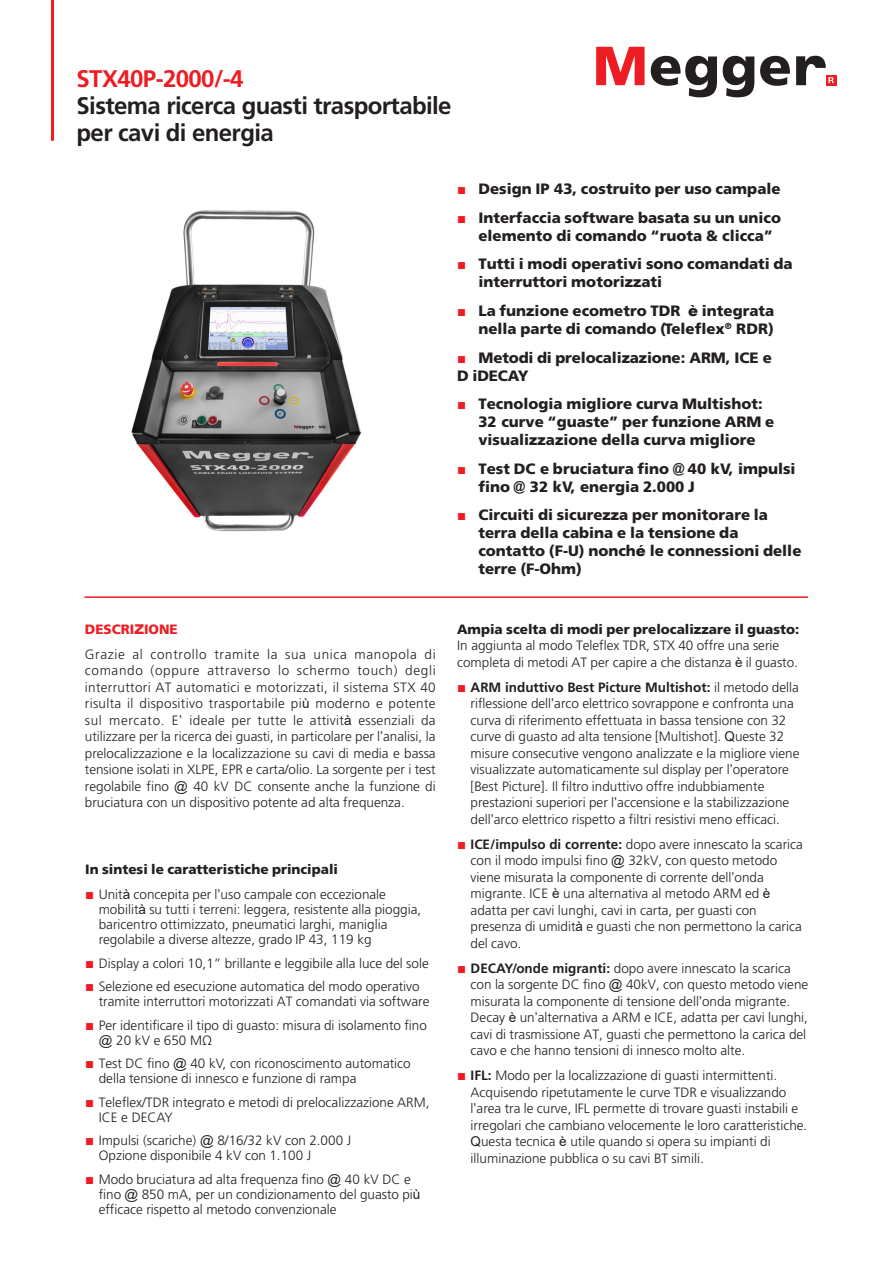
<style>
.page{position:relative;width:893px;height:1263px;background:#fff}
.page>*{position:absolute;margin:0;border:0;box-sizing:border-box;transform-origin:0 0}
.Product_Description{font:700 24px/27px "Frutiger LT Pro";letter-spacing:-.025em;color:#231f20}
.t1{font:900 15px/18px "Frutiger LT Pro";color:#231f20}
.t2{font:300 13.5px/16.5px "Frutiger LT Pro";color:#231f20}
.t3{font:300 13.5px/25px "Frutiger LT Pro";letter-spacing:.05em;color:#231f20}
.t4{font:900 13.5px "Frutiger LT Pro";color:#231f20}
.s1{color:#ee1d23}
.s2{font-weight:900;color:#ee1d23}
.s3{font-family:"Arial";font-weight:900;color:#ee1d23}
.s4{font-family:"Arial";font-weight:400}
.s5{font-family:"Arial";font-weight:400;font-size:15px;color:#ee1d23}
.s6{font-family:"Arial";font-weight:400;color:#ee1d23}
.s7{font-family:"Arial"}
.s8{font-weight:900}
.s9{font-family:"Arial";font-weight:900}
.s10{font-weight:700}
</style>
<div class="page">
<svg style="left:596px;top:47px;width:49px;height:38px"></svg>
<svg style="left:651px;top:56px;width:66px;height:41px"></svg>
<svg style="left:723px;top:56px;width:31px;height:41px"></svg>
<svg style="left:760px;top:56px;width:30px;height:30px"></svg>
<div style="left:826px;top:75px;width:10px;height:10px;background:#ee1d23"></div>
<svg style="left:796px;top:55px;width:38px;height:30px"></svg>
<hr style="left:51px;top:0;width:3px;height:141px;background:#ee1d23">
<hr style="left:84px;top:596px;width:724px;height:2px;background:#ee1d23">
<img style="left:131px;top:210px;width:230px;height:321px">
<p class="Product_Description" style="left:77px;top:65px;width:377px"><span class="s1">STX40P-2000/-4<br></span>Sistema ricerca guasti trasportabile per cavi di energia</p>
<p class="t3" style="left:85px;top:617px;width:352px"><span class="s2">DESCRI</span><span class="s3">Z</span><span class="s2">IONE<br></span>Grazie al controllo tramite la sua unica manopola di</p>
<p class="t2" style="left:85px;top:662px;width:352px;text-align:justify">comando (oppure attraverso lo schermo touch) degli interruttori AT automatici e motorizzati, il sistema STX 40 risulta il dispositivo trasportabile pi<span class="s4">ù</span> moderno e potente sul mercato. E<span class="s4">’</span> ideale per tutte le attivit<span class="s4">à</span> essenziali da utilizzare per la ricerca dei guasti, in particolare per l<span class="s4">’</span>analisi, la prelocalizzazione e la localizzazione su cavi di media e bassa tensione isolati in XLPE, EPR e carta/olio. La sorgente per i test regolabile fino <span class="s4">@</span> 40 kV DC consente anche la funzione di bruciatura con un dispositivo potente ad alta frequenza.</p>
<p class="t4" style="left:85px;top:861px;width:254px">In sintesi le caratteristiche principali</p>
<p class="t2" style="left:99px;top:887px;width:324px;line-height:15px;text-indent:-13px"><span class="s5">■</span> Unit<span class="s4">à</span> concepita per l<span class="s4">’</span>uso campale con eccezionale mobilit<span class="s4">à</span> su tutti i terreni: leggera, resistente alla pioggia, baricentro ottimizzato, pneumatici larghi, maniglia regolabile a diverse altezze, grado IP 43, 119 kg</p>
<p class="t2" style="left:85px;top:955px;width:345px"><span class="s5">■</span> Display a colori 10,1” brillante e leggibile alla luce del sole</p>
<p class="t2" style="left:99px;top:979px;width:332px;line-height:15px;text-indent:-13px"><span class="s5">■</span> Selezione ed esecuzione automatica del modo operativo tramite interruttori motorizzati AT comandati via software</p>
<p class="t2" style="left:99px;top:1018px;width:330px;line-height:15px;text-indent:-13px"><span class="s5">■</span> Per identificare il tipo di guasto: misura di isolamento fino <span class="s4">@</span> 20 kV e 650 MΩ</p>
<p class="t2" style="left:99px;top:1056px;width:313px;line-height:15px;text-indent:-13px"><span class="s5">■</span> Test DC fino <span class="s4">@</span> 40 kV, con riconoscimento automatico della tensione di innesco e funzione di rampa</p>
<p class="t2" style="left:99px;top:1095px;width:332px;line-height:15px;text-indent:-13px"><span class="s5">■</span> Teleflex/TDR integrato e metodi di prelocalizzazione ARM,<br>ICE e DECAY</p>
<p class="t2" style="left:99px;top:1133px;width:254px;line-height:15px;text-indent:-13px"><span class="s5">■</span> Impulsi (scariche) <span class="s4">@</span> 8/16/32 kV con 2.000 J<br>Opzione disponibile 4 kV con 1.100 J</p>
<p class="t2" style="left:99px;top:1172px;width:323px;line-height:15px;text-indent:-13px"><span class="s5">■</span> Modo bruciatura ad alta frequenza fino <span class="s4">@</span> 40 kV DC e fino <span class="s4">@</span> 850 mA, per un condizionamento del guasto pi<span class="s4">ù </span>efficace rispetto al metodo convenzionale</p>
<p class="t1" style="left:457px;top:180px;width:325px"><span class="s6">■</span> Design IP 43, costruito per uso campale</p>
<p class="t1" style="left:478px;top:208px;width:304px;text-indent:-21px"><span class="s6">■</span> Interfaccia software basata su un unico elemento di comando “ruota &amp; clicca”</p>
<p class="t1" style="left:478px;top:255px;width:316px;text-indent:-21px"><span class="s6">■</span> Tutti i modi operativi sono comandati da interruttori motori<span class="s7">zz</span>ati</p>
<p class="t1" style="left:457px;top:302px;width:319px;text-align:right"><span class="s6">■</span> La fun<span class="s7">z</span>ione ecometro TDR <span class="s7">è</span> integrata nella parte di comando (Teleflex<sup>®</sup> RDR)</p>
<p class="t1" style="left:457px;top:348px;width:316px"><span class="s6">■</span> Metodi di prelocali<span class="s7">z</span>a<span class="s7">z</span>ione: ARM, ICE e<br>D iDECAY</p>
<p class="t1" style="left:478px;top:395px;width:297px;text-indent:-21px"><span class="s6">■</span> Tecnologia migliore curva Multishot:<br>32 curve “guaste” per fun<span class="s7">z</span>ione ARM e visuali<span class="s7">zz</span>a<span class="s7">z</span>ione della curva migliore</p>
<p class="t1" style="left:478px;top:459px;width:319px;text-indent:-21px"><span class="s6">■</span> Test DC e bruciatura fino <span class="s7">@</span> 40 kV, impulsi fino <span class="s7">@</span> 32 kV, energia 2.000 J</p>
<p class="t1" style="left:478px;top:506px;width:325px;text-indent:-21px"><span class="s6">■</span> Circuiti di sicure<span class="s7">zz</span>a per monitorare la terra della cabina e la tensione da contatto (F-U) nonch<span class="s7">é</span> le connessioni delle terre (F-Ohm)</p>
<p class="t2" style="left:457px;top:621px;width:344px"><span class="s8">Ampia scelta di modi per prelocali</span><span class="s9">zz</span><span class="s8">are il guasto:<br></span>In aggiunta al modo Teleflex TDR, STX 40 offre una serie completa di metodi AT per capire a che distanza <span class="s4">è</span> il guasto.</p>
<p class="t2" style="left:471px;top:679px;width:330px;text-indent:-13px"><span class="s5">■</span> <span class="s10">ARM induttivo Best Picture Multishot:</span> il metodo della riflessione dell<span class="s4">’</span>arco elettrico sovrappone e confronta una curva di riferimento effettuata in bassa tensione con 32 curve di guasto ad alta tensione [Multishot]. <span class="s4">Q</span>ueste 32 misure consecutive vengono analizzate e la migliore viene visualizzate automaticamente sul display per l<span class="s4">’</span>operatore [Best Picture]. Il filtro induttivo offre indubbiamente prestazioni superiori per l<span class="s4">’</span>accensione e la stabilizzazione dell<span class="s4">’</span>arco elettrico rispetto a filtri resistivi meno efficaci.</p>
<p class="t2" style="left:471px;top:836px;width:334px;text-indent:-13px"><span class="s5">■</span> <span class="s10">ICE/impulso di corrente:</span> dopo avere innescato la scarica con il modo impulsi fino <span class="s4">@</span> 32kV, con questo metodo viene misurata la componente di corrente dell<span class="s4">’</span>onda migrante. ICE <span class="s4">è</span> una alternativa al metodo ARM ed <span class="s4">è </span>adatta per cavi lunghi, cavi in carta, per guasti con presenza di umidit<span class="s4">à</span> e guasti che non permettono la carica del cavo.</p>
<p class="t2" style="left:471px;top:960px;width:339px;text-indent:-13px"><span class="s5">■</span> <span class="s10">DECAY/onde migranti:</span> dopo avere innescato la scarica con la sorgente DC fino <span class="s4">@</span> 40kV, con questo metodo viene misurata la componente di tensione dell<span class="s4">’</span>onda migrante.<br>Decay <span class="s4">è</span> un<span class="s4">’</span>alternativa a ARM e ICE, adatta per cavi lunghi, cavi di trasmissione AT, guasti che permettono la carica del cavo e che hanno tensioni di innesco molto alte.</p>
<p class="t2" style="left:471px;top:1067px;width:338px;text-indent:-13px"><span class="s5">■</span> <span class="s10">IFL:</span> Modo per la localizzazione di guasti intermittenti.<br>Acquisendo ripetutamente le curve TDR e visualizzando l<span class="s4">’</span>area tra le curve, IFL permette di trovare guasti instabili e irregolari che cambiano velocemente le loro caratteristiche.<br><span class="s4">Q</span>uesta tecnica <span class="s4">è</span> utile quando si opera su impianti di illuminazione pubblica o su cavi BT simili.</p>
</div>
